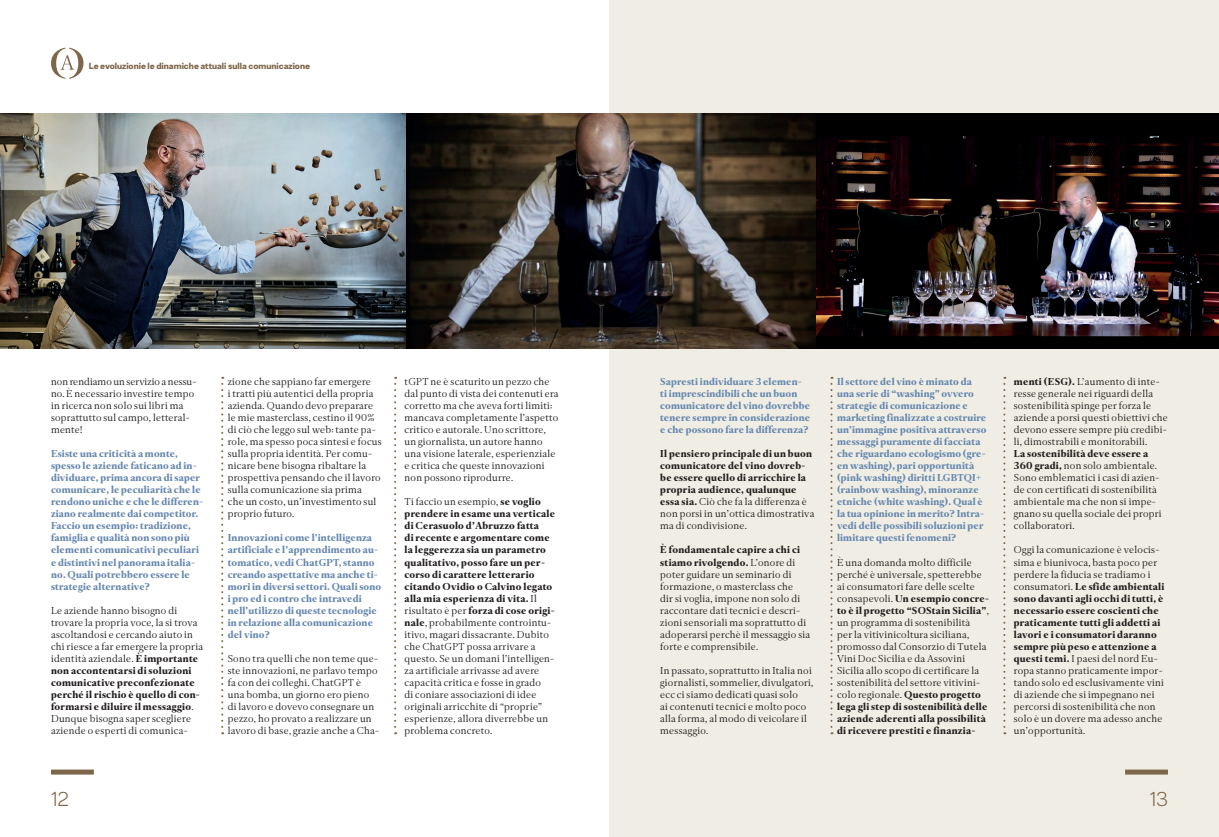
<style>
.page{position:relative;width:1219px;height:837px;background:#fff}
.page>*{position:absolute;margin:0;border:0;box-sizing:border-box;transform-origin:0 0}
.t1{font:300 20px "Amorim Sans";color:#7e664a}
.t2{font:10px/12px "Amorim Serif";letter-spacing:.03em;color:#231f20}
.t3{font:900 10px/12px "Amorim Serif";letter-spacing:.02em;color:#6788b0}
.t4{font:900 10px/12px "Amorim Serif";letter-spacing:.03em;color:#231f20}
.t5{font:900 9px "Amorim Sans";color:#7e664a}
.s1{font-weight:900}
.s2{font-weight:400}
</style>
<div class="page">
<div style="left:610px;top:0;width:609px;height:836px;background:#f0eee4"></div>
<div style="left:51px;top:769px;width:43px;height:5px;background:#7e664a"></div>
<div style="left:1125px;top:769px;width:43px;height:5px;background:#7e664a"></div>
<svg style="left:221px;top:376px;width:2px;height:358px"></svg>
<svg style="left:830px;top:376px;width:2px;height:358px"></svg>
<svg style="left:394px;top:376px;width:2px;height:358px"></svg>
<svg style="left:1003px;top:376px;width:2px;height:358px"></svg>
<img style="left:0;top:114px;width:1219px;height:234px">
<svg style="left:51px;top:48px;width:32px;height:31px"></svg>
<p class="t5" style="left:89px;top:61px;width:223px">Le evoluzionie le dinamiche attuali sulla comunicazione</p>
<p class="t2" style="left:51px;top:375px;width:147px">non rendiamo un servizio a nessu&shy;no. È necessario investire tempo in ricerca non solo sui libri ma soprattutto sul campo, letteral&shy;mente!</p>
<p class="t3" style="left:51px;top:448px;width:154px">Esiste una criticità a monte, spesso le aziende faticano ad in&shy;dividuare, prima ancora di saper comunicare, le peculiarità che le rendono uniche e che le differen&shy;ziano realmente dai competitor.<br>Faccio un esempio: tradizione, famiglia e qualità non sono più elementi comunicativi peculiari e distintivi nel panorama italia&shy;no. Quali potrebbero essere le strategie alternative?</p>
<p class="t2" style="left:51px;top:603px;width:153px">Le aziende hanno bisogno di trovare la propria voce, la si trova ascoltandosi e cercando aiuto in chi riesce a far emergere la propria identità aziendale. <span class="s1">È importante non accontentarsi di soluzioni comunicative preconfezionate perché il rischio è quello di con&shy;formarsi e diluire il messaggio</span>.<br>Dunque bisogna saper scegliere aziende o esperti di comunica-</p>
<p class="t2" style="left:228px;top:375px;width:155px">zione che sappiano far emergere<br>i tratti più autentici della propria azienda. Quando devo preparare le mie masterclass, cestino il 90% di ciò che leggo sul web: tante pa&shy;role, ma spesso poca sintesi e focus sulla propria identità. Per comu&shy;nicare bene bisogna ribaltare la prospettiva pensando che il lavoro sulla comunicazione sia prima<br>che un costo, un’investimento sul proprio futuro.</p>
<p class="t3" style="left:228px;top:532px;width:155px">Innovazioni come l’intelligenza artificiale e l’apprendimento au&shy;tomatico, vedi ChatGPT, stanno creando aspettative ma anche ti&shy;mori in diversi settori. Quali sono i pro ed i contro che intravedi nell’utilizzo di queste tecnologie in relazione alla comunicazione del vino?</p>
<p class="t2" style="left:228px;top:651px;width:153px">Sono tra quelli che non teme que&shy;ste innovazioni, ne parlavo tempo fa con dei colleghi. ChatGPT è una bomba, un giorno ero pieno di lavoro e dovevo consegnare un pezzo, ho provato a realizzare un lavoro di base, grazie anche a Cha-</p>
<p class="t2" style="left:405px;top:375px;width:155px">tGPT ne è scaturito un pezzo che dal punto di vista dei contenuti era corretto ma che aveva forti limiti: mancava completamente l’aspetto critico e autorale. Uno scrittore, un giornalista, un autore hanno una visione laterale, esperienziale e critica che queste innovazioni non possono riprodurre.</p>
<p class="t2" style="left:405px;top:495px;width:152px">Ti faccio un esempio, <span class="s1">se voglio prendere in esame una verticale di Cerasuolo d’Abruzzo fatta<br>di recente e argomentare come la leggerezza sia un parametro qualitativo, posso fare un per&shy;corso di carattere letterario citando Ovidio o Calvino legato alla mia esperienza di vita.</span> Il risultato è per <span class="s1">forza di cose origi&shy;nale</span>, probabilmente controintu&shy;itivo, magari dissacrante. Dubito che ChatGPT possa arrivare a questo. Se un domani l’intelligen&shy;za artificiale arrivasse ad avere capacità critica e fosse in grado<br>di coniare associazioni di idee originali arricchite di “proprie” esperienze, allora diverrebbe un problema concreto.</p>
<p class="t3" style="left:660px;top:376px;width:151px">Sapresti individuare 3 elemen&shy;ti imprescindibili che un buon comunicatore del vino dovrebbe tenere sempre in considerazione e che possono fare la differenza?</p>
<p class="t4" style="left:660px;top:448px;width:156px">Il pensiero principale di un buon comunicatore del vino dovreb&shy;be essere quello di arricchire la propria audience, qualunque essa sia. <span class="s2">Ciò che fa la differenza è non porsi in un’ottica dimostrativa ma di condivisione.</span></p>
<p class="t2" style="left:660px;top:543px;width:151px"><span class="s1">È fondamentale capire a chi ci stiamo rivolgendo.</span> L’onore di poter guidare un seminario di formazione, o masterclass che<br>dir si voglia, impone non solo di raccontare dati tecnici e descri&shy;zioni sensoriali ma soprattutto di adoperarsi perchè il messaggio sia forte e comprensibile.</p>
<p class="t2" style="left:660px;top:663px;width:155px">In passato, soprattutto in Italia noi giornalisti, sommelier, divulgatori, ecc ci siamo dedicati quasi solo<br>ai contenuti tecnici e molto poco alla forma, al modo di veicolare il messaggio.</p>
<p class="t3" style="left:837px;top:376px;width:151px">Il settore del vino è minato da una serie di “washing” ovvero strategie di comunicazione e marketing finalizzate a costruire un’immagine positiva attraverso messaggi puramente di facciata che riguardano ecologismo (gre&shy;en washing), pari opportunità (pink washing) diritti LGBTQI+ (rainbow washing), minoranze etniche (white washing). Qual è la tua opinione in merito? Intra&shy;vedi delle possibili soluzioni per limitare questi fenomeni?</p>
<p class="t2" style="left:837px;top:555px;width:154px">È una domanda molto difficile perché è universale, spetterebbe ai consumatori fare delle scelte consapevoli. <span class="s1">Un esempio concre&shy;to è il progetto “SOStain Sicilia”</span>, un programma di sostenibilità<br>per la vitivinicoltura siciliana, promosso dal Consorzio di Tutela Vini Doc Sicilia e da Assovini Sicilia allo scopo di certificare la sostenibilità del settore vitivini&shy;colo regionale. <span class="s1">Questo progetto lega gli step di sostenibilità delle aziende aderenti alla possibilità di ricevere prestiti e finanzia-</span></p>
<p class="t2" style="left:1014px;top:375px;width:156px"><span class="s1">menti (ESG).</span> L’aumento di inte&shy;resse generale nei riguardi della sostenibilità spinge per forza le aziende a porsi questi obiettivi che devono essere sempre più credibi&shy;li, dimostrabili e monitorabili.</p>
<p class="t2" style="left:1014px;top:447px;width:149px"><span class="s1">La sostenibilità deve essere a<br>360 gradi,</span> non solo ambientale.<br>Sono emblematici i casi di azien&shy;de con certificati di sostenibilità ambientale ma che non si impe&shy;gnano su quella sociale dei propri collaboratori.</p>
<p class="t2" style="left:1014px;top:543px;width:152px">Oggi la comunicazione è velocis&shy;sima e biunivoca, basta poco per perdere la fiducia se tradiamo i consumatori. <span class="s1">Le sfide ambientali sono davanti agli occhi di tutti, è necessario essere coscienti che praticamente tutti gli addetti ai lavori e i consumatori daranno sempre più peso e attenzione a questi temi.</span> I paesi del nord Eu&shy;ropa stanno praticamente impor&shy;tando solo ed esclusivamente vini di aziende che si impegnano nei percorsi di sostenibilità che non solo è un dovere ma adesso anche un’opportunità.</p>
<h1 class="t1" style="left:51px;top:785px;width:19px">12</h1>
<h1 class="t1" style="left:1150px;top:785px;width:20px">13</h1>
</div>
